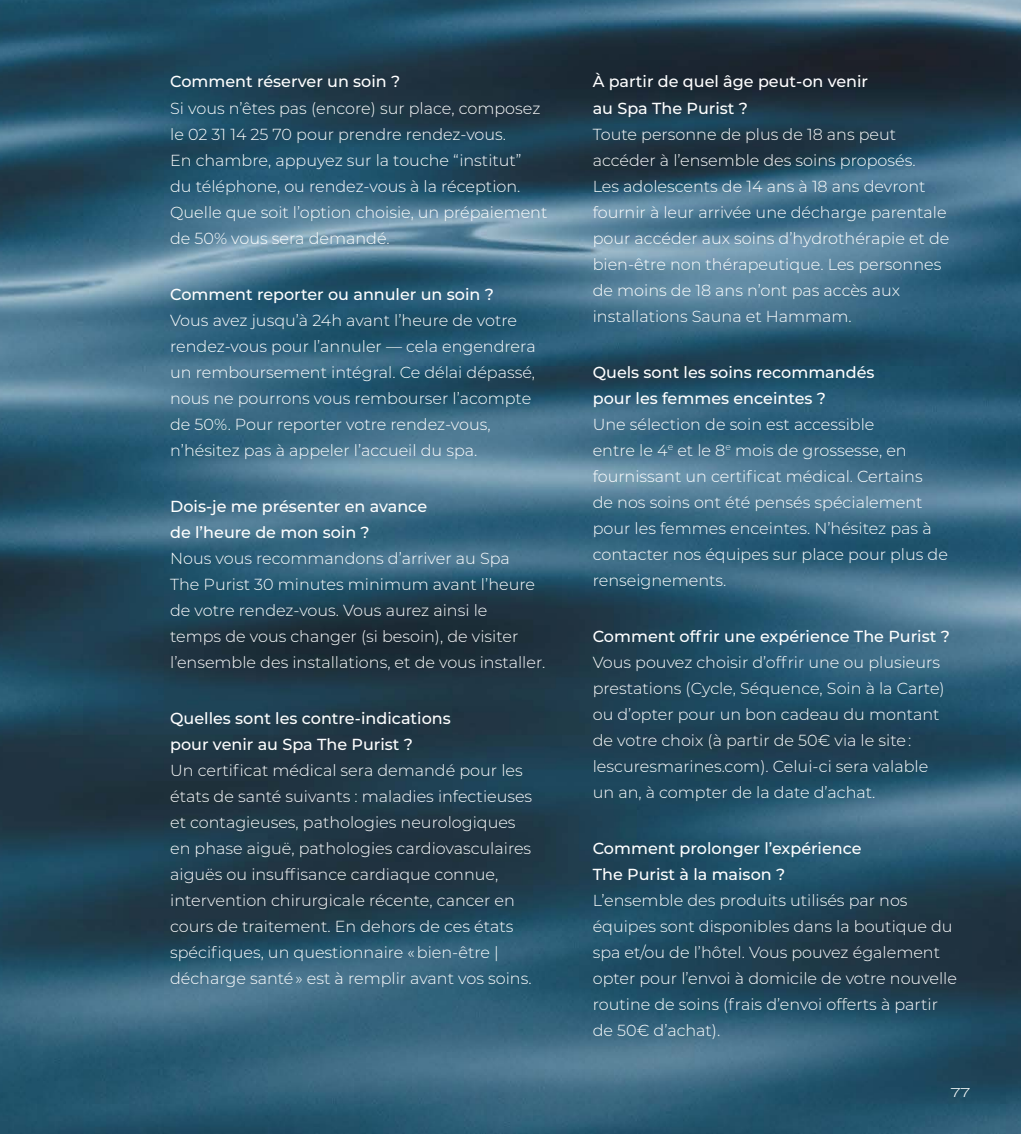
<style>
.page{position:relative;width:1021px;height:1134px;background:#fff}
.page>*{position:absolute;margin:0;border:0;box-sizing:border-box;transform-origin:0 0}
.t1{font:300 16px/26px "Montserrat";color:#fff}
.t2{font:500 16px/26px "Montserrat";color:#fff}
.t3{font:12px "Obviously Wide Lght";color:#fff}
</style>
<div class="page">
<img style="left:0;top:0;width:1020px;height:1134px">
<p class="t2" style="left:170px;top:68px;width:232px">Comment réserver un soin ?</p>
<p class="t1" style="left:170px;top:94px;width:379px">Si vous n’êtes pas (encore) sur place, composez le 02 31 14 25 70 pour prendre rendez-vous.<br>En chambre, appuyez sur la touche “institut”<br>du téléphone, ou rendez-vous à la réception.<br>Quelle que soit l’option choisie, un prépaiement de 50% vous sera demandé.</p>
<p class="t2" style="left:170px;top:280px;width:325px">Comment reporter ou annuler un soin ?</p>
<p class="t1" style="left:170px;top:306px;width:367px">Vous avez jusqu’à 24h avant l’heure de votre rendez-vous pour l’annuler — cela engendrera un remboursement intégral. Ce délai dépassé, nous ne pourrons vous rembourser l’acompte de 50%. Pour reporter votre rendez-vous, n’hésitez pas à appeler l’accueil du spa.</p>
<p class="t2" style="left:170px;top:492px;width:258px">Dois-je me présenter en avance de l’heure de mon soin ?</p>
<p class="t1" style="left:170px;top:544px;width:376px">Nous vous recommandons d’arriver au Spa<br>The Purist 30 minutes minimum avant l’heure de votre rendez-vous. Vous aurez ainsi le<br>temps de vous changer (si besoin), de visiter l’ensemble des installations, et de vous installer.</p>
<p class="t2" style="left:170px;top:704px;width:282px">Quelles sont les contre-indications pour venir au Spa The Purist ?</p>
<p class="t1" style="left:170px;top:756px;width:363px">Un certificat médical sera demandé pour les états de santé suivants : maladies infectieuses et contagieuses, pathologies neurologiques en phase aiguë, pathologies cardiovasculaires aiguës ou insuffisance cardiaque connue, intervention chirurgicale récente, cancer en cours de traitement. En dehors de ces états spécifiques, un questionnaire « bien-être | décharge santé » est à remplir avant vos soins.</p>
<p class="t2" style="left:592px;top:68px;width:277px">À partir de quel âge peut-on venir au Spa The Purist ?</p>
<p class="t1" style="left:592px;top:120px;width:358px">Toute personne de plus de 18 ans peut accéder à l’ensemble des soins proposés.<br>Les adolescents de 14 ans à 18 ans devront fournir à leur arrivée une décharge parentale pour accéder aux soins d’hydrothérapie et de bien-être non thérapeutique. Les personnes de moins de 18 ans n’ont pas accès aux installations Sauna et Hammam.</p>
<p class="t2" style="left:592px;top:358px;width:283px">Quels sont les soins recommandés pour les femmes enceintes ?</p>
<p class="t1" style="left:592px;top:410px;width:357px">Une sélection de soin est accessible<br>entre le 4<sup>e</sup> et le 8<sup>e</sup> mois de grossesse, en fournissant un certificat médical. Certains<br>de nos soins ont été pensés spécialement pour les femmes enceintes. N’hésitez pas à contacter nos équipes sur place pour plus de renseignements.</p>
<p class="t2" style="left:592px;top:622px;width:358px">Comment offrir une expérience The Purist ?</p>
<p class="t1" style="left:592px;top:648px;width:353px">Vous pouvez choisir d’offrir une ou plusieurs prestations (Cycle, Séquence, Soin à la Carte) ou d’opter pour un bon cadeau du montant de votre choix (à partir de 50€ via le site : lescuresmarines.com). Celui-ci sera valable un an, à compter de la date d’achat.</p>
<p class="t2" style="left:592px;top:834px;width:270px">Comment prolonger l’expérience<br>The Purist à la maison ?</p>
<p class="t1" style="left:592px;top:886px;width:366px">L’ensemble des produits utilisés par nos équipes sont disponibles dans la boutique du spa et/ou de l’hôtel. Vous pouvez également opter pour l’envoi à domicile de votre nouvelle routine de soins (frais d’envoi offerts à partir de 50€ d’achat).</p>
<p class="t3" style="left:950px;top:1083px;width:20px">77</p>
</div>
